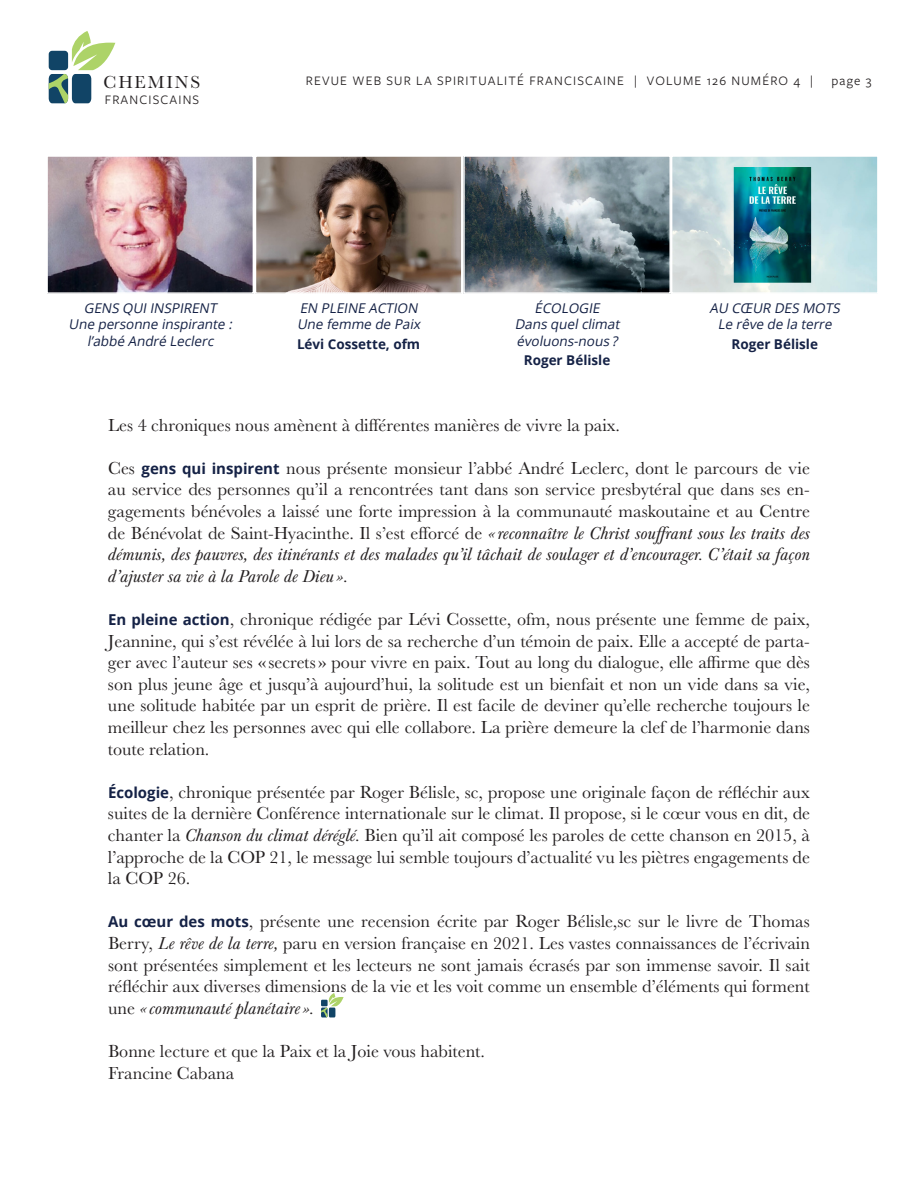
<style>
.page{position:relative;width:918px;height:1188px;background:#fff}
.page>*{position:absolute;margin:0;border:0;box-sizing:border-box;transform-origin:0 0}
.t1{font:18px/21.6px "Baskerville URW";color:#231f20;text-align:justify}
.t2{font:18px "Baskerville URW";letter-spacing:.1em;color:#231f20}
.t3{font:italic 13.5px/16.2px "Open Sans";color:#152246;text-align:center}
.t4{font:13.5px "Freight Sans Pro";letter-spacing:.085em;color:#231f20}
.t5{font:700 13.5px "Open Sans";color:#152246}
.s1{font-family:"Open Sans";font-weight:700;font-size:15px;color:#152246}
.s2{font-style:italic}
</style>
<div class="page">
<svg style="left:49px;top:31px;width:66px;height:72px"></svg>
<img style="left:49px;top:158px;width:202px;height:133px">
<div style="left:46px;top:155px;width:208px;height:139px;border:2px solid #fff"></div>
<img style="left:258px;top:158px;width:202px;height:133px">
<div style="left:255px;top:155px;width:208px;height:139px;border:2px solid #fff"></div>
<img style="left:466px;top:158px;width:202px;height:133px">
<div style="left:463px;top:155px;width:208px;height:139px;border:2px solid #fff"></div>
<img style="left:674px;top:158px;width:202px;height:133px">
<div style="left:671px;top:155px;width:208px;height:139px;border:2px solid #fff"></div>
<svg style="left:321px;top:993px;width:23px;height:24px"></svg>
<p class="t2" style="left:104px;top:70px;width:98px">CHEMINS</p>
<p class="t4" style="left:105px;top:90px;width:96px">FRANCISCAINS</p>
<p class="t4" style="left:306px;top:72px;width:509px">REVUE WEB SUR LA SPIRITUALITÉ FRANCISCAINE | VOLUME 126 NUMÉRO 4 |</p>
<p class="t4" style="left:832px;top:72px;width:42px">page 3</p>
<p class="t3" style="left:69px;top:300px;width:168px">GENS QUIINSPIRENT<br>Une personne inspirante : l’abbé André Leclerc</p>
<p class="t3" style="left:297px;top:300px;width:128px;text-align:left">EN PLEINE ACTION<br>Une femme de Paix</p>
<p class="t5" style="left:297px;top:334px;width:125px">Lévi Cossette, ofm</p>
<p class="t3" style="left:515px;top:300px;width:109px">ÉCOLOGIE<br>Dans quelclimat évoluons-nous ?</p>
<p class="t5" style="left:524px;top:351px;width:88px">Roger Bélisle</p>
<p class="t3" style="left:710px;top:300px;width:135px">AU CŒUR DES MOTS<br>Le rêve de la terre</p>
<p class="t5" style="left:731px;top:334px;width:88px">Roger Bélisle</p>
<p class="t1" style="left:108px;top:413px;width:514px">Les 4 chroniques nous amènent à différentes manières de vivre la paix.</p>
<p class="t1" style="left:108px;top:457px;width:704px">Ces <span class="s1">gens qui inspirent</span> nous présente monsieur l’abbé André Leclerc, dont le parcours de vie au service des personnes qu’il a rencontrées tant dans son service presbytéral que dans ses en&shy;gagements bénévoles a laissé une forte impression à la communauté maskoutaine et au Centre de Bénévolat de Saint-Hyacinthe. Il s’est efforcé de <span class="s2">« reconnaître le Christ souffrant sous les traits des démunis, des pauvres, des itinérants et des malades qu’il tâchait de soulager et d’encourager. C’était sa façon d’ajuster sa vie à la Parole de Dieu ».</span></p>
<p class="t1" style="left:108px;top:608px;width:704px"><span class="s1">En pleine action</span>, chronique rédigée par Lévi Cossette, ofm, nous présente une femme de paix, Jeannine, qui s’est révélée à lui lors de sa recherche d’un témoin de paix. Elle a accepté de parta&shy;ger avec l’auteur ses « secrets » pour vivre en paix. Tout au long du dialogue, elle affirme que dès son plus jeune âge et jusqu’à aujourd’hui, la solitude est un bienfait et non un vide dans sa vie, une solitude habitée par un esprit de prière. Il est facile de deviner qu’elle recherche toujours le meilleur chez les personnes avec qui elle collabore. La prière demeure la clef de l’harmonie dans toute relation.</p>
<p class="t1" style="left:108px;top:781px;width:704px"><span class="s1">Écologie</span>, chronique présentée par Roger Bélisle, sc, propose une originale façon de réfléchir aux suites de la dernière Conférence internationale sur le climat. Il propose, si le cœur vous en dit, de chanter la <span class="s2">Chanson du climat déréglé.</span> Bien qu’il ait composé les paroles de cette chanson en 2015, à l’approche de la COP 21, le message lui semble toujours d’actualité vu les piètres engagements de la COP 26.</p>
<p class="t1" style="left:108px;top:910px;width:704px"><span class="s1">Au cœur des mots</span>, présente une recension écrite par Roger Bélisle,sc sur le livre de Thomas Berry, <span class="s2">Le rêve de la terre,</span> paru en version française en 2021. Les vastes connaissances de l’écrivain sont présentées simplement et les lecteurs ne sont jamais écrasés par son immense savoir. Il sait réfléchir aux diverses dimensions de la vie et les voit comme un ensemble d’éléments qui forment une <span class="s2">« communauté planétaire ».</span></p>
<p class="t1" style="left:108px;top:1040px;width:379px">Bonne lecture et que la Paix et la Joie vous habitent.<br>Francine Cabana</p>
</div>
